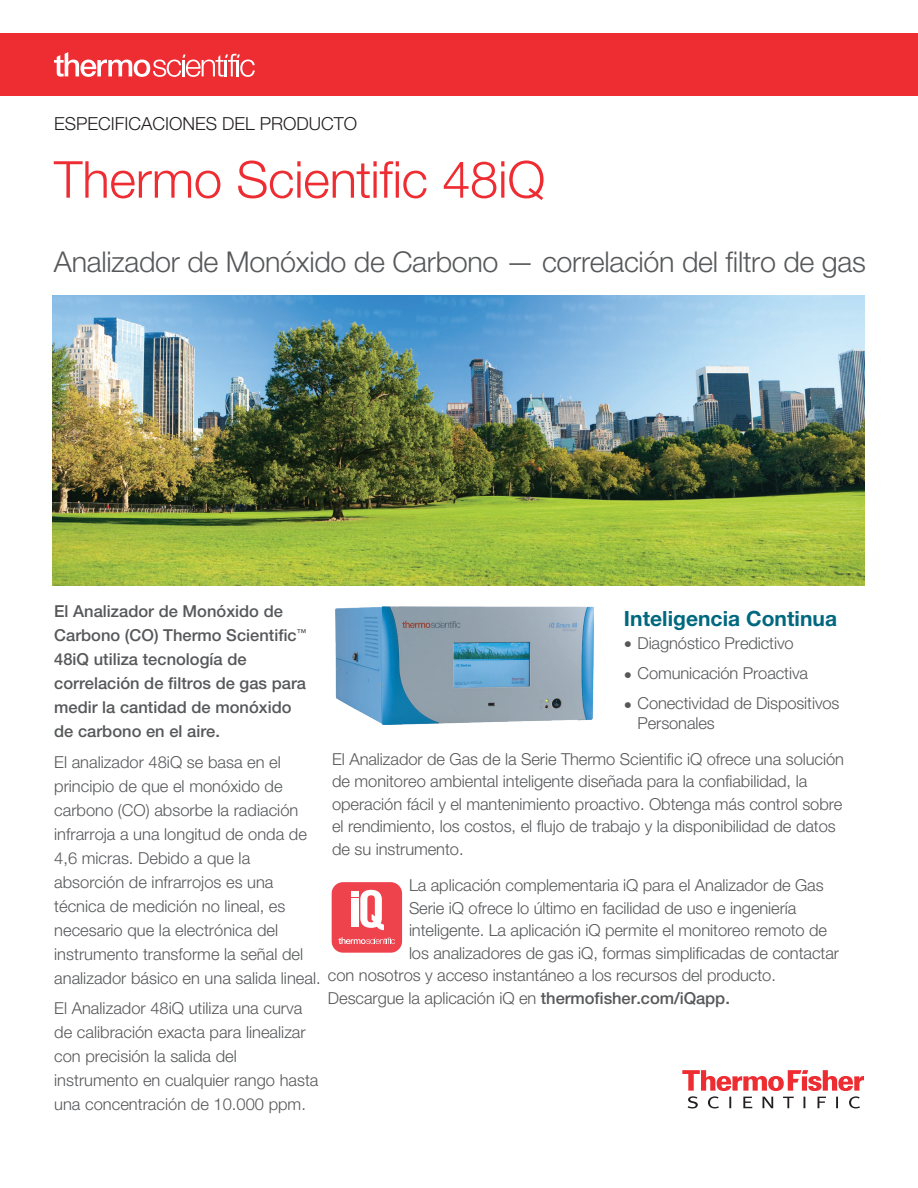
<style>
.page{position:relative;width:918px;height:1188px;background:#fff}
.page>*{position:absolute;margin:0;border:0;box-sizing:border-box;transform-origin:0 0}
.t1{font:300 51px "Helvetica Neue LT Std";letter-spacing:-.005em;color:#ee2d33}
.t2{font:300 28.65px "Helvetica Neue LT Std";letter-spacing:-.01em;color:#57585a}
.t3{font:700 21px "Helvetica Neue LT Std";color:#00687f}
.t4{font:300 18px "Helvetica Neue LT Std";color:#231f20}
.t5{font:300 16.5px/24px "Helvetica Neue LT Std";letter-spacing:-.005em;color:#57585a}
.t6{font:500 16.5px/24px "Helvetica Neue LT Std";color:#57585a}
.s1{font-weight:500}
</style>
<div class="page">
<div style="left:0;top:33px;width:918px;height:63px;background:#ee2d33"></div>
<svg style="left:54px;top:52px;width:201px;height:25px"></svg>
<svg style="left:682px;top:1070px;width:182px;height:39px"></svg>
<img style="left:335px;top:607px;width:258px;height:117px">
<img style="left:53px;top:296px;width:811px;height:290px">
<div style="left:332px;top:882px;width:70px;height:71px;background:#ee434d;border-radius:11px"></div>
<div style="left:351px;top:898px;width:8px;height:29px;background:#fff"></div>
<svg style="left:360px;top:890px;width:24px;height:40px"></svg>
<div style="left:351px;top:891px;width:8px;height:5px;background:#fff"></div>
<svg style="left:338px;top:937px;width:57px;height:7px"></svg>
<p class="t4" style="left:54px;top:112px;width:305px">ESPECIFICACIONES DEL PRODUCTO</p>
<h1 class="t1" style="left:54px;top:148px;width:493px">Thermo Scientific 48iQ</h1>
<h2 class="t2" style="left:54px;top:245px;width:813px">Analizador de Monóxido de Carbono — correlación del filtro de gas</h2>
<p class="t6" style="left:54px;top:599px;width:254px">El Analizador de Monóxido de<br>Carbono (CO) Thermo Scientific<sup>™<br></sup>48iQ utiliza tecnología de correlación de filtros de gas para medir la cantidad de monóxido de carbono en el aire.</p>
<p class="t5" style="left:54px;top:750px;width:268px">El analizador 48iQ se basa en el principio de que el monóxido de carbono (CO) absorbe la radiación infrarroja a una longitud de onda de 4,6 micras. Debido a que la absorción de infrarrojos es una técnica de medición no lineal, es necesario que la electrónica del instrumento transforme la señal del analizador básico en una salida lineal.</p>
<p class="t5" style="left:54px;top:996px;width:266px">El Analizador 48iQ utiliza una curva de calibración exacta para linealizar con precisión la salida del instrumento en cualquier rango hasta una concentración de 10.000 ppm.</p>
<p class="t3" style="left:624px;top:605px;width:215px">Inteligencia Continua</p>
<p class="t5" style="left:624px;top:630px;width:171px">• Diagnóstico Predictivo</p>
<p class="t5" style="left:624px;top:657px;width:186px;line-height:32.2px">• Comunicación Proactiva •</p>
<p class="t5" style="left:637px;top:693px;width:204px;line-height:19.8px">Conectividad de Dispositivos<br>Personales</p>
<p class="t5" style="left:332px;top:747px;width:513px;line-height:22.5px">El Analizador de Gas de la Serie Thermo Scientific iQ ofrece una solución de monitoreo ambiental inteligente diseñada para la confiabilidad, la operación fácil y el mantenimiento proactivo. Obtenga más control sobre el rendimiento, los costos, el flujo de trabajo y la disponibilidad de datos de su instrumento.</p>
<p class="t5" style="left:409px;top:873px;width:416px">La aplicación complementaria iQ para el Analizador de Gas</p>
<p class="t5" style="left:409px;top:896px;width:389px">Serie iQ ofrece lo último en facilidad de uso e ingeniería</p>
<p class="t5" style="left:409px;top:918px;width:420px">inteligente. La aplicación iQ permite el monitoreo remoto de</p>
<p class="t5" style="left:409px;top:941px;width:432px">los analizadores de gas iQ, formas simplificadas de contactar</p>
<p class="t5" style="left:328px;top:963px;width:450px">con nosotros y acceso instantáneo a los recursos del producto.</p>
<p class="t5" style="left:328px;top:986px;width:403px">Descargue la aplicación iQ en <span class="s1">thermofisher.com/iQapp.</span></p>
</div>
